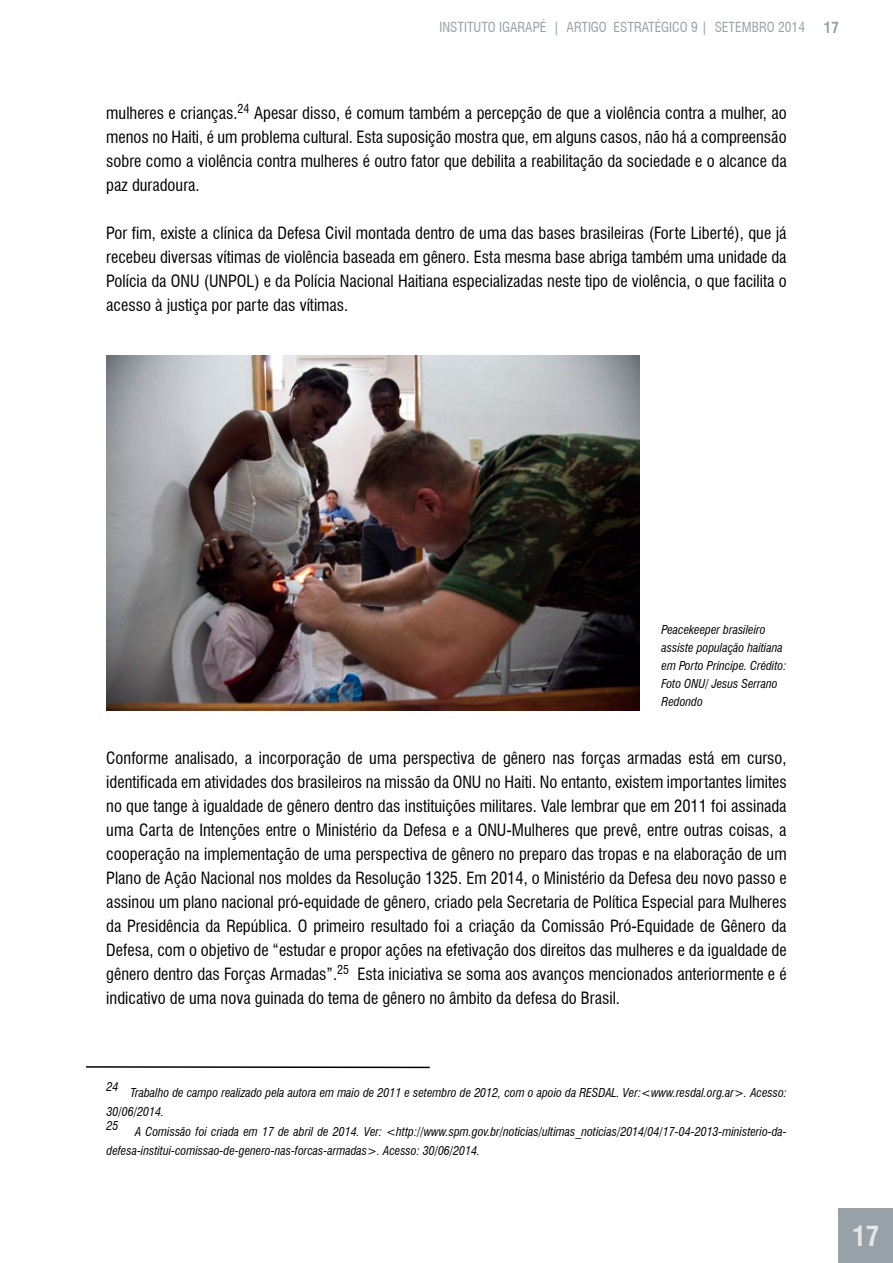
<style>
.page{position:relative;width:893px;height:1263px;background:#fff}
.page>*{position:absolute;margin:0;border:0;box-sizing:border-box;transform-origin:0 0}
.t1{font:700 condensed 27px "Swiss 721 BT";color:#e6e7e8}
.t2{font:condensed 16.5px/24px "Swiss 721 BT";color:#000;text-align:justify}
.t3{font:700 condensed 15px "Swiss 721 BT";color:#98a1a7}
.t4{font:condensed 13.5px "Swiss 721 BT";color:#98a1a7}
.t5{font:italic condensed 12px/18px "Swiss 721 BT";color:#000}
</style>
<div class="page">
<div style="left:839px;top:1209px;width:54px;height:54px;background:#98a1a7"></div>
<svg style="left:86px;top:1066px;width:344px;height:3px"></svg>
<img style="left:106px;top:355px;width:533px;height:355px">
<p class="t4" style="left:439px;top:19px;width:367px">INSTITUTO IGARAPÉ | ARTIGO ESTRATÉGICO 9 | SETEMBRO 2014</p>
<p class="t3" style="left:824px;top:18px;width:16px">17</p>
<p class="t2" style="left:106px;top:101px;width:682px">mulheres e crianças.<sup>24</sup> Apesar disso, é comum também a percepção de que a violência contra a mulher, ao menos no Haiti, é um problema cultural. Esta suposição mostra que, em alguns casos, não há a compreensão sobre como a violência contra mulheres é outro fator que debilita a reabilitação da sociedade e o alcance da paz duradoura.</p>
<p class="t2" style="left:106px;top:221px;width:682px">Por fim, existe a clínica da Defesa Civil montada dentro de uma das bases brasileiras (Forte Liberté), que já recebeu diversas vítimas de violência baseada em gênero. Esta mesma base abriga também uma unidade da Polícia da ONU (UN POL) e da Polícia Nacional Haitiana especializadas neste tipo de violência, o que facilita o acesso à justiça por parte das vítimas.</p>
<p class="t5" style="left:662px;top:621px;width:126px">Peacekeeper brasileiro assiste população haitiana em Porto Príncipe. Crédito:<br>Foto ONU/ Jesus Serrano<br>Redondo</p>
<p class="t2" style="left:106px;top:745px;width:682px">Conforme analisado, a incorporação de uma perspectiva de gênero nas forças armadas está em curso, identificada em atividades dos brasileiros na missão da ONU no Haiti. No entanto, existem importantes limites no que tange à igualdade de gênero dentro das instituições militares. Vale lembrar que em 2011 foi assinada uma Carta de Intenções entre o Ministério da Defesa e a ONU-Mulheres que prevê, entre outras coisas, a cooperação na implementação de uma perspectiva de gênero no preparo das tropas e na elaboração de um Plano de Ação Nacional nos moldes da Resolução 1325. Em 2014, o Ministério da Defesa deu novo passo e assinou um plano nacional pró-equidade de gênero, criado pela Secretaria de Política Especial para Mulheres da Presidência da República. O primeiro resultado foi a criação da Comissão Pró-Equidade de Gênero da Defesa, com o objetivo de “estudar e propor ações na efetivação dos direitos das mulheres e da igualdade de gênero dentro das Forças Armadas”.<sup>25</sup> Esta iniciativa se soma aos avanços mencionados anteriormente e é indicativo de uma nova guinada do tema de gênero no âmbito da defesa do Brasil.</p>
<p class="t5" style="left:107px;top:1077px;width:13px">24</p>
<p class="t5" style="left:107px;top:1082px;width:682px;line-height:19.5px;text-indent:24px">Trabalho de campo realizado pela autora em maio de 2011 e setembro de 2012, com o apoio da RESDAL. Ver:&lt;www.resdal.org.ar&gt;. Acesso:<br>30/06/2014.</p>
<p class="t5" style="left:107px;top:1116px;width:13px">25</p>
<p class="t5" style="left:107px;top:1121px;width:682px;line-height:19.5px;text-indent:29px">A Comissão foi criada em 17 de abril de 2014. Ver: &lt;http://www.spm.gov.br/noticias/ultimas_noticias/2014/04/17-04-2013-ministerio-da&shy;defesa-institui-comissao-de-genero-nas-forcas-armadas&gt;. Acesso: 30/06/2014.</p>
<h1 class="t1" style="left:852px;top:1220px;width:28px">17</h1>
</div>
